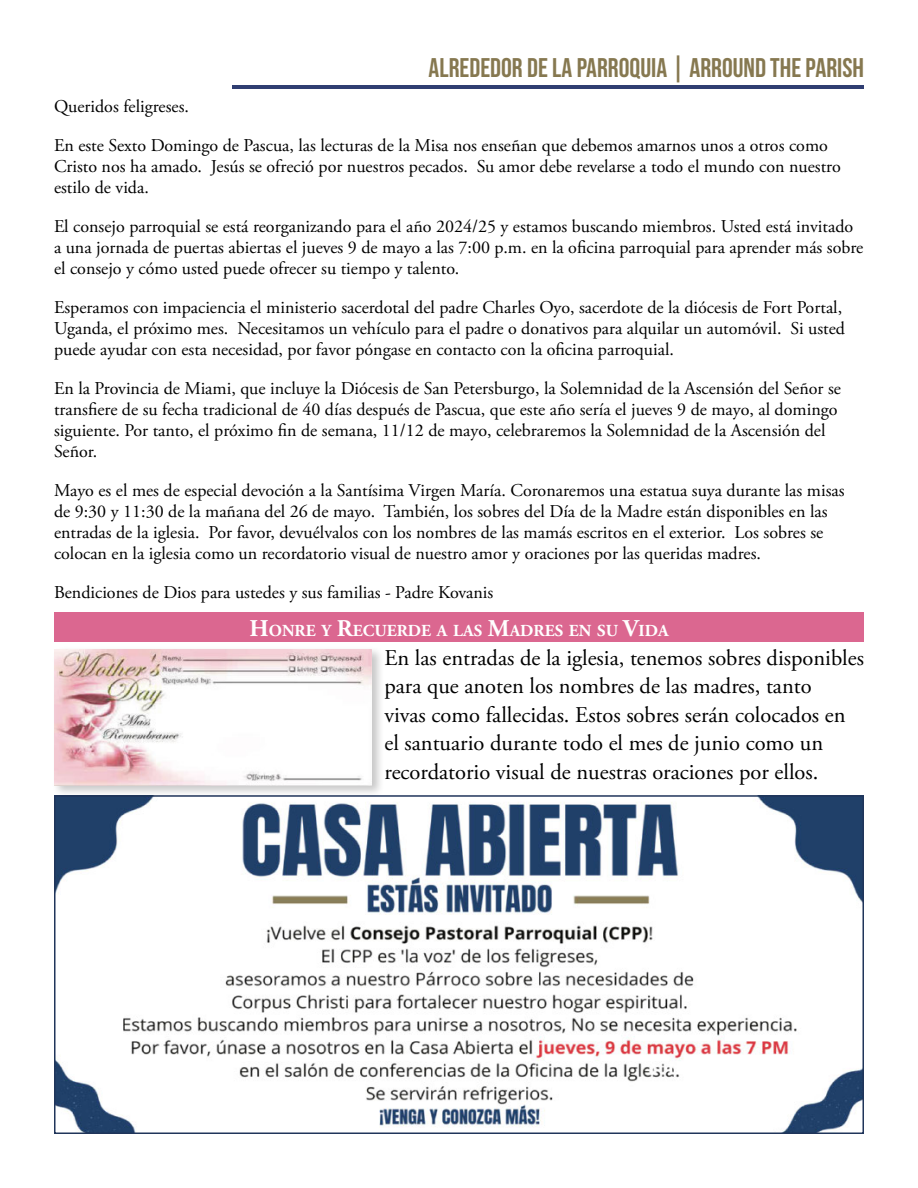
<style>
.page{position:relative;width:918px;height:1188px;background:#fff}
.page>*{position:absolute;margin:0;border:0;box-sizing:border-box;transform-origin:0 0}
.t1{font:27px "Bebas Neue";color:#867850}
.t2{font:22.5px/28.5px "Adobe Garamond Pro";color:#000}
.t3{font:18px/21px "Adobe Garamond Pro";color:#000}
.t4{font:700 16.8px "Adobe Garamond Pro";color:#fff}
.s1{font-style:inherit}
.s2{font-size:24px}
</style>
<div class="page">
<hr style="left:233px;top:85px;width:631px;height:3px;background:#303e72">
<img style="left:57px;top:798px;width:804px;height:333px">
<div style="left:54px;top:795px;width:810px;height:339px;border:2px solid #20355a"></div>
<div style="left:54px;top:612px;width:810px;height:30px;background:#db6790"></div>
<div style="left:52px;top:646px;width:333px;height:151px;background:#000;opacity:.22"></div>
<img style="left:54px;top:650px;width:318px;height:136px">
<h1 class="t1" style="left:429px;top:53px;width:437px">ALREDEDOR DE LA PARROQUIA | <span class="s1">ARROUND THE PARISH</span></h1>
<p class="t3" style="left:54px;top:87px;width:775px;line-height:39px">Queridos feligreses.<br>En este Sexto Domingo de Pascua, las lecturas de la Misa nos enseñan que debemos amarnos unos a otros como</p>
<p class="t3" style="left:54px;top:156px;width:788px">Cristo nos ha amado. Jesús se ofreció por nuestros pecados. Su amor debe revelarse a todo el mundo con nuestro estilo de vida.</p>
<p class="t3" style="left:54px;top:216px;width:811px">El consejo parroquial se está reorganizando para el año 2024/25 y estamos buscando miembros. Usted está invitado a una jornada de puertas abiertas el jueves 9 de mayo a las 7:00 p.m. en la oficina parroquial para aprender más sobre el consejo y cómo usted puede ofrecer su tiempo y talento.</p>
<p class="t3" style="left:54px;top:297px;width:793px">Esperamos con impaciencia el ministerio sacerdotal del padre Charles Oyo, sacerdote de la diócesis de Fort Portal,<br>Uganda, el próximo mes. Necesitamos un vehículo para el padre o donativos para alquilar un automóvil. Si usted puede ayudar con esta necesidad, por favor póngase en contacto con la oficina parroquial.</p>
<p class="t3" style="left:54px;top:378px;width:789px">En la Provincia de Miami, que incluye la Diócesis de San Petersburgo, la Solemnidad de la Ascensión del Señor se transfiere de su fecha tradicional de 40 días después de Pascua, que este año sería el jueves 9 de mayo, al domingo siguiente. Por tanto, el próximo fin de semana, 11/12 de mayo, celebraremos la Solemnidad de la Ascensión del Señor.</p>
<p class="t3" style="left:54px;top:480px;width:792px">Mayo es el mes de especial devoción a la Santísima Virgen María. Coronaremos una estatua suya durante las misas de 9:30 y 11:30 de la mañana del 26 de mayo. También, los sobres del Día de la Madre están disponibles en las entradas de la iglesia. Por favor, devuélvalos con los nombres de las mamás escritos en el exterior. Los sobres se colocan en la iglesia como un recordatorio visual de nuestro amor y oraciones por las queridas madres.</p>
<p class="t3" style="left:54px;top:582px;width:441px">Bendiciones de Dios para ustedes y sus familias - Padre Kovanis</p>
<p class="t4" style="left:249px;top:621px;width:421px"><span class="s2">H</span>ONRE Y <span class="s2">R</span>ECUERDE A LAS <span class="s2">M</span>ADRES EN SU <span class="s2">V</span>IDA</p>
<p class="t2" style="left:384px;top:644px;width:481px">En las entradas de la iglesia, tenemos sobres disponibles para que anoten los nombres de las madres, tanto<br>vivas como fallecidas. Estos sobres serán colocados en el santuario durante todo el mes de junio como un recordatorio visual de nuestras oraciones por ellos.</p>
</div>
